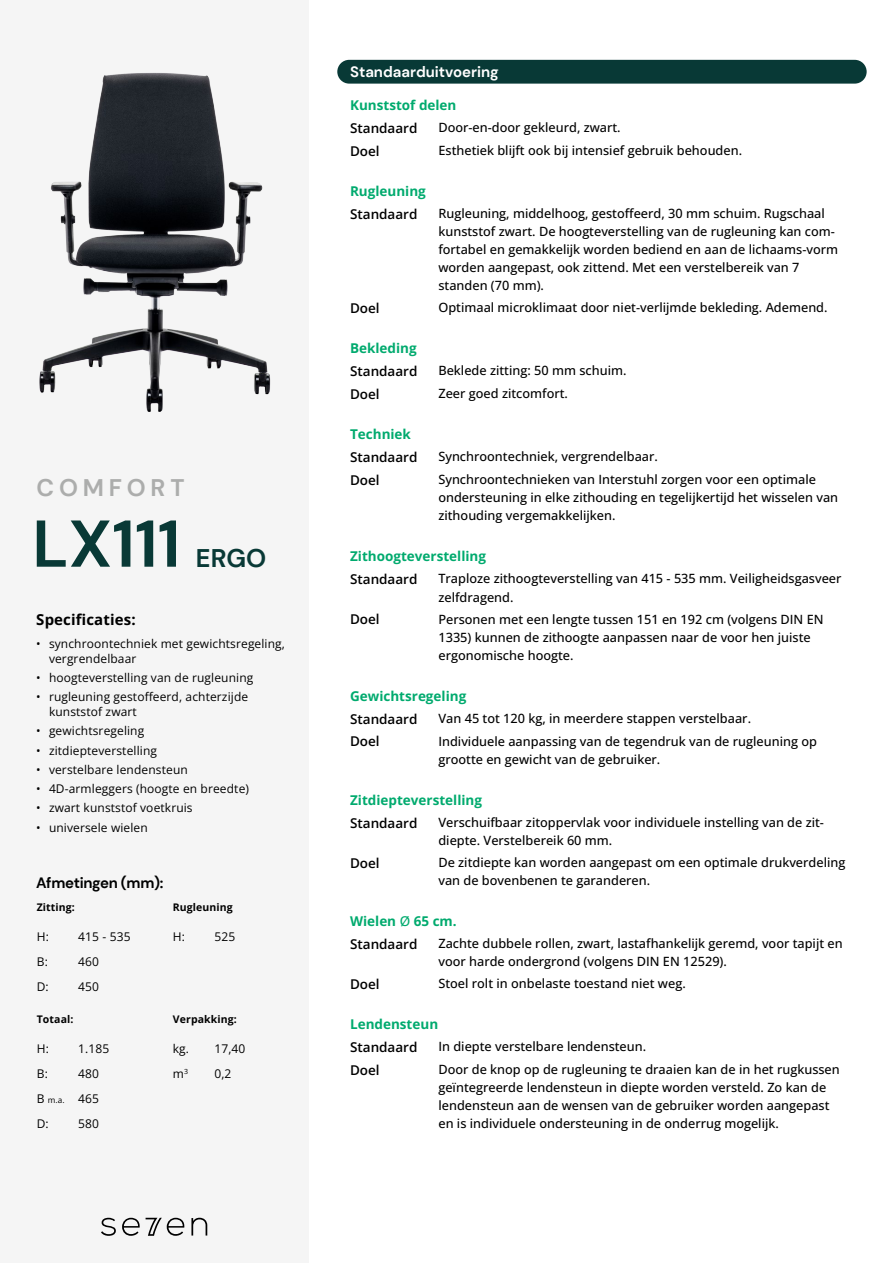
<style>
.page{position:relative;width:893px;height:1263px;background:#fff}
.page>*{position:absolute;margin:0;border:0;box-sizing:border-box;transform-origin:0 0}
.t1{font:700 66px "DM Sans";color:#093936}
.t2{font:700 25.5px "DM Sans";color:#093936}
.t3{font:700 24px "DM Sans";letter-spacing:.2em;color:#acadac}
.t4{font:700 15px "DM Sans";color:#fff}
.t5{font:700 15px "DM Sans";letter-spacing:-.02em;color:#000101}
.t6{font:700 15px "Open Sans";letter-spacing:.01em;color:#000}
.t7{font:700 13.5px/23px "Open Sans";color:#00aa6e}
.t8{font:600 13.5px "Open Sans";color:#000}
.t9{font:500 12.75px/18px "Open Sans";color:#000}
.t10{font:12px/15px "Open Sans";letter-spacing:.01em;color:#000}
.t11{font:700 10.5px "Open Sans";letter-spacing:.01em;color:#000}
.s1{font-size:8.25px}
.s2{font-weight:500}
.s3{font-weight:600;color:#000}
</style>
<div class="page">
<div style="left:0;top:0;width:308px;height:1263px;background:#f5f5f5"></div>
<hr style="left:892px;top:0;width:1px;height:1263px;background:#343433">
<img style="left:39px;top:73px;width:232px;height:339px">
<div style="left:337px;top:60px;width:530px;height:24px;background:#083936;border-radius:12px"></div>
<svg style="left:101px;top:1218px;width:15px;height:18px"></svg>
<svg style="left:122px;top:1218px;width:18px;height:18px"></svg>
<svg style="left:191px;top:1218px;width:16px;height:17px"></svg>
<svg style="left:146px;top:1218px;width:39px;height:18px"></svg>
<h3 class="t3" style="left:37px;top:473px;width:150px">COMFORT</h3>
<h1 class="t1" style="left:32px;top:502px;width:150px">LX111</h1>
<h2 class="t2" style="left:196px;top:542px;width:72px">ERGO</h2>
<p class="t6" style="left:36px;top:610px;width:101px">Specificaties:</p>
<p class="t10" style="left:49px;top:635px;width:237px;text-indent:-13px">• synchroontechniek met gewichtsregeling, vergrendelbaar</p>
<p class="t10" style="left:36px;top:670px;width:219px">• hoogteverstelling van de rugleuning</p>
<p class="t10" style="left:49px;top:689px;width:201px;text-indent:-13px">• rugleuning gestoffeerd, achterzijde kunststof zwart</p>
<p class="t10" style="left:36px;top:723px;width:110px">• gewichtsregeling</p>
<p class="t10" style="left:36px;top:742px;width:122px">• zitdiepteverstelling</p>
<p class="t10" style="left:36px;top:762px;width:153px">• verstelbare lendensteun</p>
<p class="t10" style="left:36px;top:781px;width:214px">• 4D-armleggers (hoogte en breedte)</p>
<p class="t10" style="left:36px;top:800px;width:158px">• zwart kunststof voetkruis</p>
<p class="t10" style="left:36px;top:819px;width:113px">• universele wielen</p>
<p class="t5" style="left:36px;top:873px;width:129px">Afmetingen (mm):</p>
<p class="t11" style="left:37px;top:900px;width:40px">Zitting:</p>
<p class="t11" style="left:173px;top:900px;width:61px">Rugleuning</p>
<p class="t10" style="left:37px;top:929px;width:14px">H:</p>
<p class="t10" style="left:78px;top:929px;width:54px">415 - 535</p>
<p class="t10" style="left:173px;top:929px;width:14px">H:</p>
<p class="t10" style="left:214px;top:929px;width:22px">525</p>
<p class="t10" style="left:37px;top:954px;width:13px">B:</p>
<p class="t10" style="left:78px;top:954px;width:22px">460</p>
<p class="t10" style="left:37px;top:979px;width:13px">D:</p>
<p class="t10" style="left:78px;top:979px;width:22px">450</p>
<p class="t11" style="left:37px;top:1012px;width:38px">Totaal:</p>
<p class="t11" style="left:173px;top:1012px;width:65px">Verpakking:</p>
<p class="t10" style="left:37px;top:1041px;width:14px">H:</p>
<p class="t10" style="left:78px;top:1041px;width:33px">1.185</p>
<p class="t10" style="left:173px;top:1041px;width:74px">kg. 17,40</p>
<p class="t10" style="left:37px;top:1066px;width:13px">B:</p>
<p class="t10" style="left:78px;top:1066px;width:22px">480</p>
<p class="t10" style="left:173px;top:1066px;width:17px">m<sup>3</sup></p>
<p class="t10" style="left:214px;top:1066px;width:19px">0,2</p>
<p class="t10" style="left:37px;top:1086px;width:64px;line-height:24.9px">B <span class="s1">m.a.</span> 465<br>D:</p>
<p class="t10" style="left:78px;top:1115px;width:22px">580</p>
<p class="t4" style="left:350px;top:62px;width:150px">Standaarduitvoering</p>
<p class="t7" style="left:350px;top:93px;width:108px">Kunststof delen</p>
<p class="t8" style="left:350px;top:119px;width:69px">Standaard</p>
<p class="t9" style="left:438px;top:118px;width:184px">Door-en-door gekleurd, zwart.</p>
<p class="t8" style="left:350px;top:142px;width:31px">Doel</p>
<p class="t9" style="left:438px;top:141px;width:305px">Esthetiek blijft ook bij intensief gebruik behouden.</p>
<p class="t7" style="left:350px;top:179px;width:77px">Rugleuning</p>
<p class="t8" style="left:350px;top:205px;width:69px">Standaard</p>
<p class="t9" style="left:438px;top:204px;width:401px">Rugleuning, middelhoog, gestoffeerd, 30 mm schuim. Rugschaal kunststof zwart. De hoogteverstelling van de rugleuning kan com&shy;fortabel en gemakkelijk worden bediend en aan de lichaams-vorm worden aangepast, ook zittend. Met een verstelbereik van 7 standen (70 mm).</p>
<p class="t8" style="left:350px;top:299px;width:31px">Doel</p>
<p class="t9" style="left:438px;top:298px;width:391px">Optimaal microklimaat door niet-verlijmde bekleding. Ademend.</p>
<p class="t7" style="left:350px;top:337px;width:68px">Bekleding</p>
<p class="t8" style="left:350px;top:362px;width:69px">Standaard</p>
<p class="t9" style="left:438px;top:361px;width:190px">Beklede zitting: 50 mm schuim.</p>
<p class="t8" style="left:350px;top:385px;width:31px">Doel</p>
<p class="t9" style="left:438px;top:384px;width:131px">Zeer goed zitcomfort.</p>
<p class="t7" style="left:350px;top:423px;width:62px">Techniek</p>
<p class="t8" style="left:350px;top:448px;width:69px">Standaard</p>
<p class="t9" style="left:438px;top:447px;width:221px">Synchroontechniek, vergrendelbaar.</p>
<p class="t8" style="left:350px;top:471px;width:31px">Doel</p>
<p class="t9" style="left:438px;top:470px;width:401px">Synchroontechnieken van Interstuhl zorgen voor een optimale ondersteuning in elke zithouding en tegelijkertijd het wisselen van zithouding vergemakkelijken.</p>
<p class="t7" style="left:350px;top:545px;width:138px">Zithoogteverstelling</p>
<p class="t8" style="left:350px;top:570px;width:69px">Standaard</p>
<p class="t9" style="left:438px;top:569px;width:405px">Traploze zithoogteverstelling van 415 - 535 mm. Veiligheidsgasveer zelfdragend.</p>
<p class="t8" style="left:350px;top:610px;width:31px">Doel</p>
<p class="t9" style="left:438px;top:610px;width:387px">Personen met een lengte tussen 151 en 192 cm (volgens DIN EN<br>1335) kunnen de zithoogte aanpassen naar de voor hen juiste ergonomische hoogte.</p>
<p class="t7" style="left:350px;top:684px;width:118px">Gewichtsregeling</p>
<p class="t8" style="left:350px;top:709px;width:69px">Standaard</p>
<p class="t9" style="left:438px;top:709px;width:314px">Van 45 tot 120 kg, in meerdere stappen verstelbaar.</p>
<p class="t8" style="left:350px;top:732px;width:31px">Doel</p>
<p class="t9" style="left:438px;top:732px;width:380px">Individuele aanpassing van de tegendruk van de rugleuning op grootte en gewicht van de gebruiker.</p>
<p class="t7" style="left:350px;top:788px;width:134px">Zitdiepteverstelling</p>
<p class="t8" style="left:350px;top:813px;width:69px">Standaard</p>
<p class="t9" style="left:438px;top:813px;width:387px">Verschuifbaar zitoppervlak voor individuele instelling van de zit&shy;diepte. Verstelbereik 60 mm.</p>
<p class="t8" style="left:350px;top:853px;width:31px">Doel</p>
<p class="t9" style="left:438px;top:853px;width:408px">De zitdiepte kan worden aangepast om een optimale drukverdeling van de bovenbenen te garanderen.</p>
<p class="t7" style="left:350px;top:909px;width:108px">Wielen <span class="s2">Ø</span> 65 cm.<br><span class="s3">Standaard</span></p>
<p class="t9" style="left:438px;top:934px;width:406px">Zachte dubbele rollen, zwart, lastafhankelijk geremd, voor tapijt en voor harde ondergrond (volgens DIN EN 12529).</p>
<p class="t8" style="left:350px;top:975px;width:31px">Doel</p>
<p class="t9" style="left:438px;top:974px;width:249px">Stoel rolt in onbelaste toestand niet weg.</p>
<p class="t7" style="left:350px;top:1012px;width:90px">Lendensteun</p>
<p class="t8" style="left:350px;top:1038px;width:69px">Standaard</p>
<p class="t9" style="left:438px;top:1037px;width:209px">In diepte verstelbare lendensteun.</p>
<p class="t8" style="left:350px;top:1061px;width:31px">Doel</p>
<p class="t9" style="left:438px;top:1060px;width:403px">Door de knop op de rugleuning te draaien kan de in het rugkussen geïntegreerde lendensteun in diepte worden versteld. Zo kan de lendensteun aan de wensen van de gebruiker worden aangepast en is individuele ondersteuning in de onderrug mogelijk.</p>
</div>
